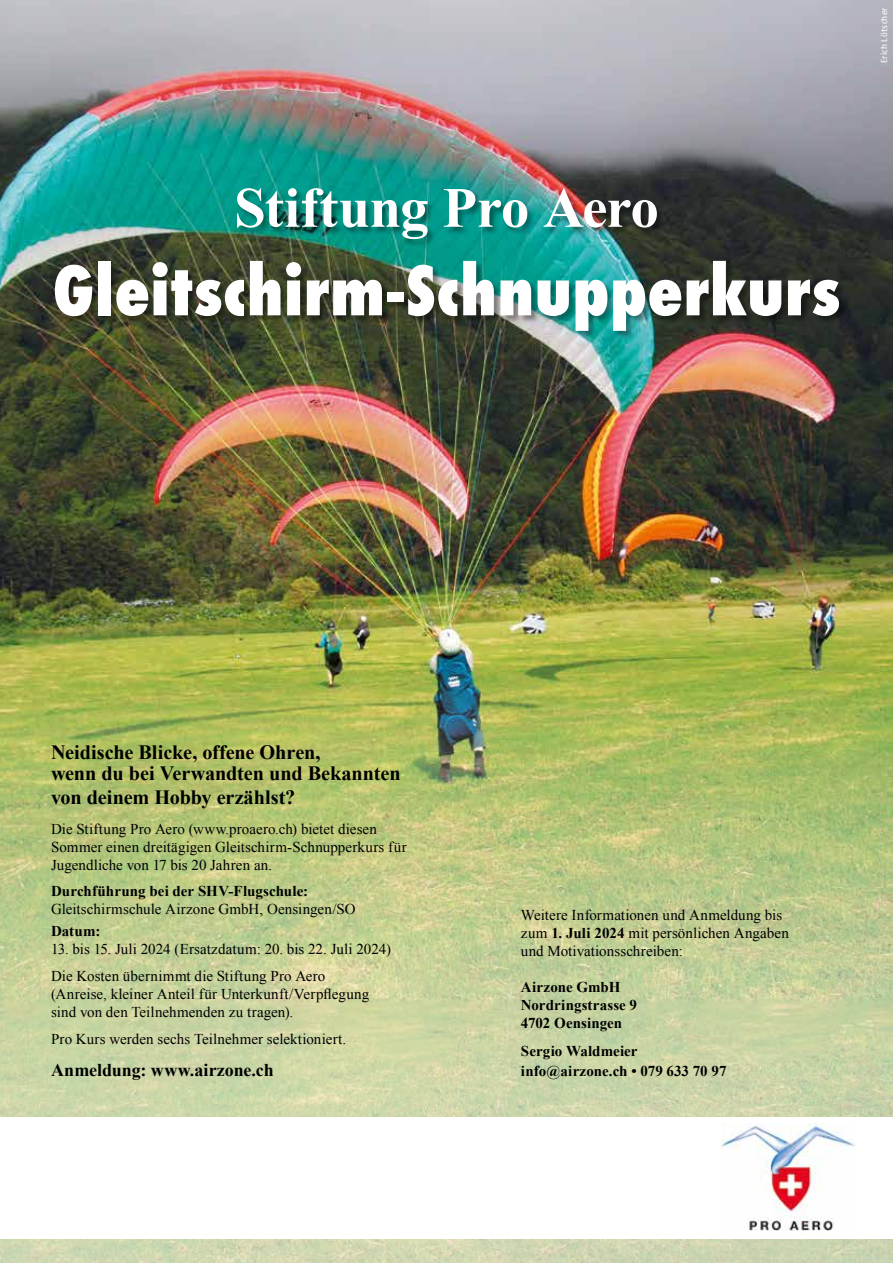
<style>
.page{position:relative;width:893px;height:1263px;background:#fff}
.page>*{position:absolute;margin:0;border:0;box-sizing:border-box;transform-origin:0 0}
.t1{font:800 condensed 66px "Futura";letter-spacing:.01em;color:#fff}
.t2{font:800 condensed 57.6px "Futura";color:#fff}
.t3{font:700 57px "Times New Roman";letter-spacing:-.015em;color:#fff}
.t4{font:700 20.25px/21px "Times New Roman";letter-spacing:-.005em;color:#000}
.t5{font:700 18px "Times New Roman";letter-spacing:.005em;color:#000}
.t6{font:15px/18px "Times New Roman";letter-spacing:.005em;color:#000}
.t7{font:700 15px/18px "Times New Roman";letter-spacing:.005em;color:#000}
.t8{font:9px "Zwo Offc Pro";letter-spacing:.025em;color:#fff}
.s1{font-weight:700}
</style>
<div class="page">
<img style="left:0;top:0;width:893px;height:665px">
<svg style="left:0;top:665px;width:893px;height:598px;background:#bcc886"></svg>
<div style="left:0;top:1117px;width:893px;height:122px;background:#fff"></div>
<img style="left:722px;top:1124px;width:132px;height:106px">
<div style="left:236px;top:188px;width:430px;height:60px;background:#000;opacity:.4"></div>
<div style="left:55px;top:261px;width:793px;height:78px;background:#000;opacity:.4"></div>
<p class="t8" style="left:877px;top:63px;width:57px;rotate:-90deg">Erich Lötscher</p>
<h3 class="t3" style="left:234px;top:168px;width:426px">Stiftung Pro Aero</h3>
<h1 class="t1" style="left:53px;top:246px;width:789px">Gleitschirm-Schnupperkurs</h1>
<h2 class="t2" style="left:50px;top:278px;width:679px">Gleitschirm-Schnupperkurs</h2>
<h3 class="t4" style="left:51px;top:741px;width:351px">Neidische Blicke, offene Ohren,<br>wenn du bei Verwandten und Bekannten</h3>
<h3 class="t4" style="left:51px;top:786px;width:246px">von deinem Hobby erzählst?</h3>
<p class="t6" style="left:51px;top:819px;width:357px">Die Stiftung Pro Aero (www.proaero.ch) bietet diesen<br>Sommer einen dreitägigen Gleitschirm-Schnupperkurs für<br>Jugendliche von 17 bis 20 Jahren an.</p>
<p class="t7" style="left:51px;top:882px;width:259px">Durchführung bei der SHV-Flugschule:</p>
<p class="t6" style="left:51px;top:900px;width:306px">Gleitschirmschule Airzone GmbH, Oensingen/SO</p>
<p class="t7" style="left:51px;top:922px;width:51px">Datum:</p>
<p class="t6" style="left:51px;top:935px;width:341px;line-height:27px">13. bis 15. Juli 2024 (Ersatzdatum: 20. bis 22. Juli 2024)<br>Die Kosten übernimmt die Stiftung Pro Aero</p>
<p class="t6" style="left:51px;top:985px;width:320px">(Anreise, kleiner Anteil für Unterkunft/Verpflegung sind von den Teilnehmenden zu tragen).</p>
<p class="t6" style="left:51px;top:1030px;width:297px">Pro Kurs werden sechs Teilnehmer selektioniert.</p>
<p class="t5" style="left:51px;top:1057px;width:224px">Anmeldung: www.airzone.ch</p>
<p class="t6" style="left:521px;top:906px;width:269px">Weitere Informationen und Anmeldung bis zum <span class="s1">1. Juli 2024</span> mit persönlichen Angaben und Motivationsschreiben:</p>
<p class="t7" style="left:521px;top:978px;width:118px">Airzone GmbH<br>Nordringstrasse 9<br>4702 Oensingen</p>
<p class="t7" style="left:521px;top:1041px;width:207px;line-height:19.5px">Sergio Waldmeier info@airzone.ch • 079 633 70 97</p>
</div>
